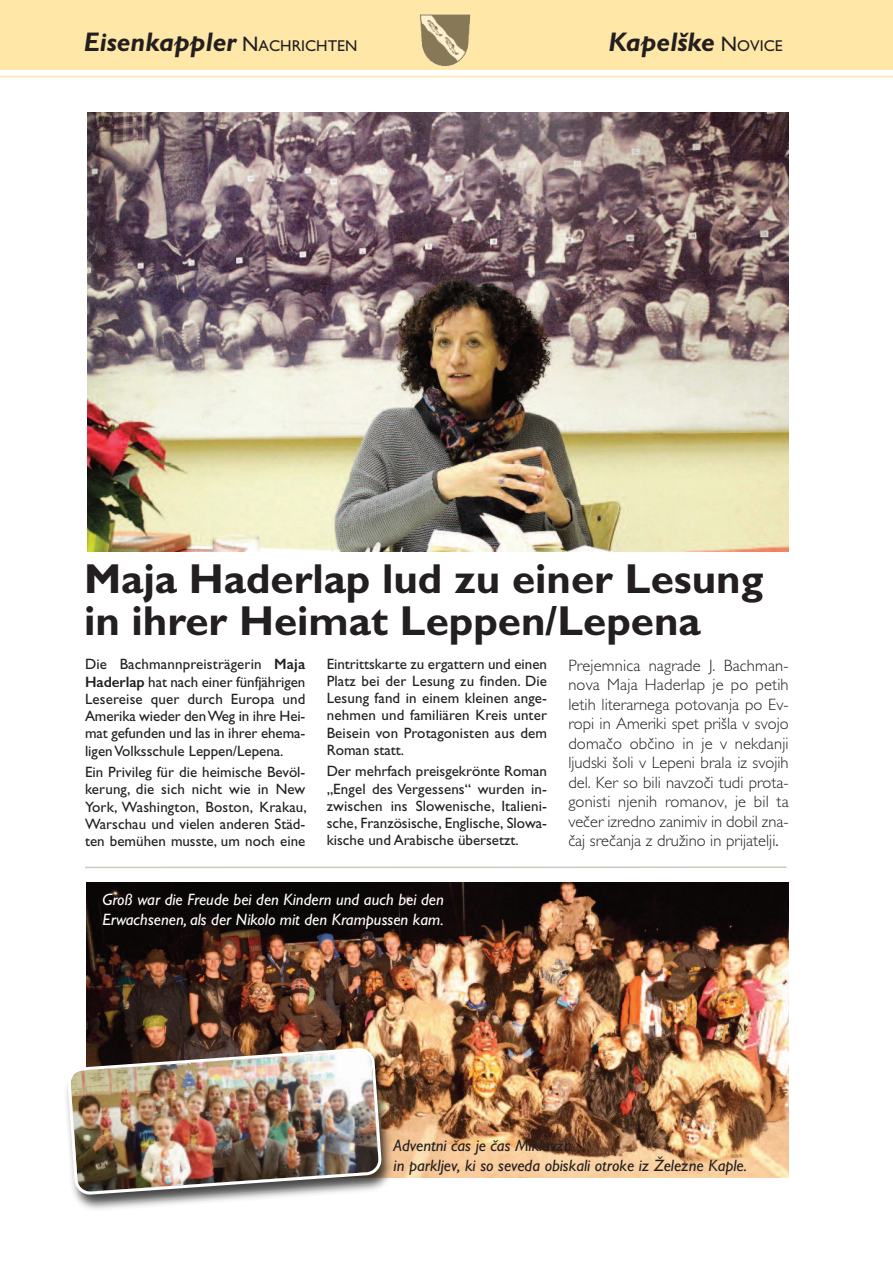
<style>
.page{position:relative;width:893px;height:1263px;background:#fff}
.page>*{position:absolute;margin:0;border:0;box-sizing:border-box;transform-origin:0 0}
.t1{font:700 42px/41.2px "Gill Sans";color:#231f20}
.t2{font:italic 700 27px "Gill Sans SLO";color:#231f20}
.t3{font:300 16.5px/19.5px "Gill Sans SLO";color:#231f20;text-align:justify}
.t4{font:italic 16.5px/19.5px "Gill Sans";color:#fff}
.t5{font:italic 16.5px/19.5px "Gill Sans SLO";color:#231f20}
.t6{font:15px/17.2px "Gill Sans";color:#231f20;text-align:justify}
.s1{font-weight:400;font-style:normal;font-size:21px}
.s2{font-weight:400;font-style:normal;font-size:15.75px}
.s3{font-weight:600}
.s4{font-family:"Gill Sans";font-weight:400;font-size:15px}
</style>
<div class="page">
<div style="left:0;top:0;width:893px;height:70px;background:#ffe7a7"></div>
<hr style="left:0;top:76px;width:893px;height:1px;background:#ffe7a7">
<img style="left:420px;top:15px;width:51px;height:51px">
<img style="left:87px;top:113px;width:702px;height:438px">
<hr style="left:85px;top:866px;width:702px;height:2px;background:#cccac0">
<img style="left:87px;top:882px;width:702px;height:296px">
<img style="left:66px;top:1040px;width:336px;height:169px">
<img style="left:67px;top:1047px;width:315px;height:148px">
<h2 class="t2" style="left:84px;top:31px;width:275px">Eisenkappler <span class="s1">N</span><span class="s2">ACHRICHTEN</span></h2>
<h2 class="t2" style="left:608px;top:31px;width:176px">Kapelške <span class="s1">N</span><span class="s2">OVICE</span></h2>
<h1 class="t1" style="left:84px;top:558px;width:681px">Maja Haderlap lud zu einer Lesung in ihrer Heimat Leppen/Lepena</h1>
<p class="t6" style="left:85px;top:657px;width:222px">Die Bachmannpreisträgerin <span class="s3">Maja Haderlap</span> hat nach einer fünfjährigen Lesereise quer durch Europa und Amerika wieder denWeg in ihre Hei&shy;mat gefunden und las in ihrer ehema&shy;ligenVolksschule Leppen/Lepena.</p>
<p class="t6" style="left:85px;top:765px;width:223px">Ein Privileg für die heimische Bevöl&shy;kerung, die sich nicht wie in New York, Washington, Boston, Krakau, Warschau und vielen anderen Städ&shy;ten bemühen musste, um noch eine</p>
<p class="t6" style="left:327px;top:656px;width:222px">Eintrittskarte zu ergattern und einen Platz bei der Lesung zu finden. Die Lesung fand in einem kleinen ange&shy;nehmen und familiären Kreis unter Beisein von Protagonisten aus dem Roman statt.</p>
<p class="t6" style="left:327px;top:764px;width:222px">Der mehrfach preisgekrönte Roman „Engel des Vergessens“ wurden in&shy;zwischen ins Slowenische, Italieni&shy;sche, Französische, Englische, Slowa&shy;kische und Arabische übersetzt.</p>
<p class="t4" style="left:102px;top:891px;width:343px">Groß war die Freude bei den Kindern und auch bei den<br>Erwachsenen, als der Nikolo mit den Krampussen kam.</p>
<p class="t3" style="left:568px;top:657px;width:222px">Prejemnica nagrade J. Bachman&shy;nova Maja Haderlap je po petih letih literarnega potovanja po Ev&shy;ropi in Ameriki spet priüla v svojo domaöo oböino in je v nekdanji ljudski üoli v Lepeni brala iz svojih del. Ker so bili navzoöi tudi prota&shy;gonisti njenih romanov, je bil ta veöer izredno zanimiv in dobil zna&shy;öaj sreöanja z druäino in prijatelji<span class="s4">.</span></p>
<p class="t5" style="left:394px;top:1137px;width:355px">Adventni öas je öas Miklaväa<br>in parkljev, ki so seveda obiskali otroke iz Äelezne Kaple.</p>
</div>
